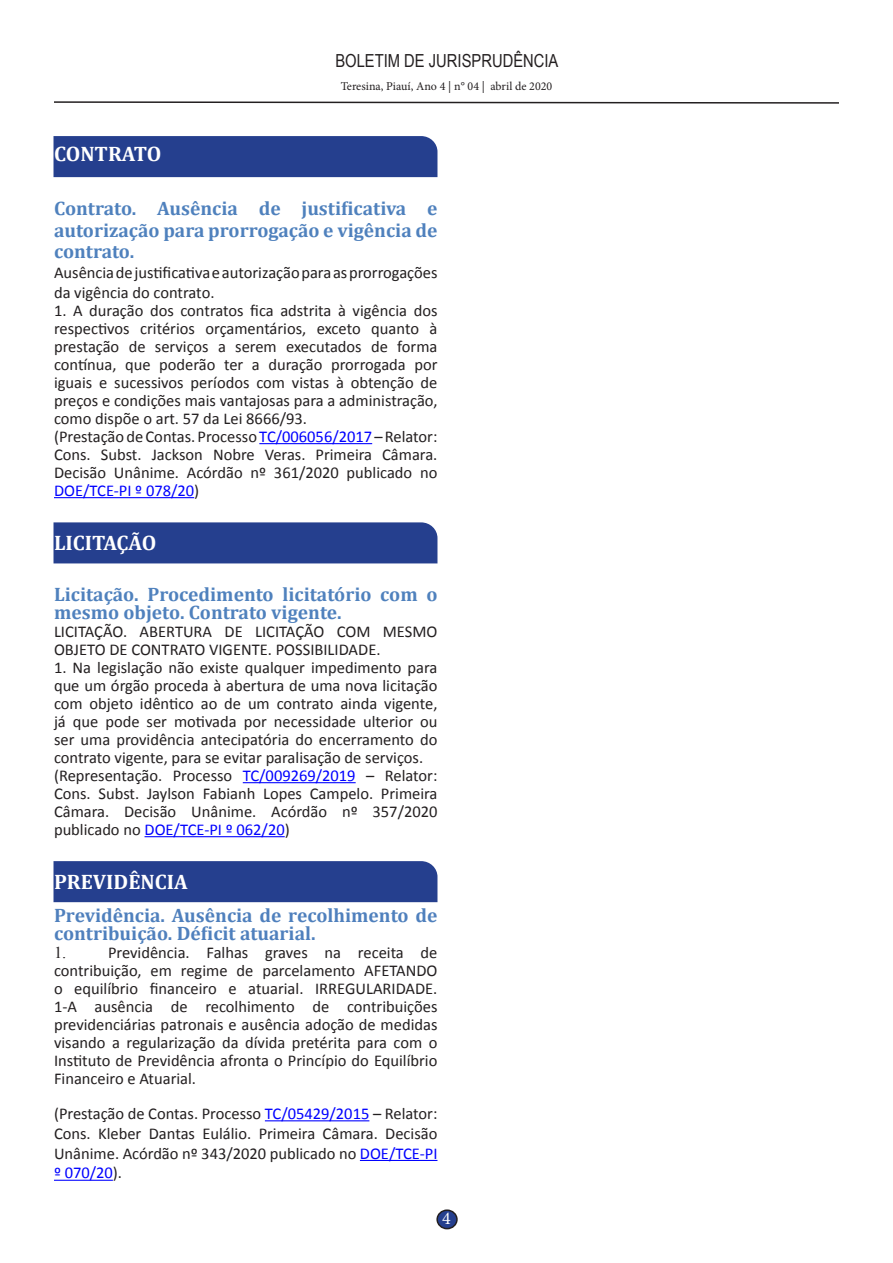
<style>
.page{position:relative;width:893px;height:1263px;background:#fff}
.page>*{position:absolute;margin:0;border:0;box-sizing:border-box;transform-origin:0 0}
.heading_1{font:700 21px "Cambria";color:#fff}
.heading_2{font:700 19.5px/21.5px "Cambria";color:#4f81bd;text-align:justify}
.t1{font:700 19.5px/18px "Cambria";color:#4f80bd}
.t2{font:18px "Arial Narrow";color:#231f20}
.t3{font:18px "Minion Pro";color:#fff}
.t4{font:16.5px/18px "Calibri";color:#231f20;text-align:justify}
.t5{font:16.5px "Times New Roman";color:#231f20}
.t6{font:12px "Minion Pro";color:#231f20}
.s1{color:#00f}
</style>
<div class="page">
<div style="left:437px;top:1210px;width:20px;height:18px;background:#253f8e;border-radius:50%"></div>
<div style="left:436px;top:1209px;width:22px;height:20px;border:2px solid #231f20;border-radius:50%"></div>
<svg style="left:54px;top:101px;width:785px;height:3px"></svg>
<div style="left:54px;top:136px;width:383px;height:41px;background:#253f8e"></div>
<div style="left:54px;top:522px;width:383px;height:41px;background:#253f8e"></div>
<div style="left:54px;top:861px;width:383px;height:41px;background:#253f8e"></div>
<hr style="left:259px;top:443px;width:113px;height:1px;background:#00f">
<hr style="left:54px;top:497px;width:140px;height:1px;background:#00f">
<hr style="left:243px;top:782px;width:113px;height:1px;background:#00f">
<hr style="left:145px;top:836px;width:140px;height:1px;background:#00f">
<hr style="left:265px;top:1120px;width:104px;height:1px;background:#00f">
<hr style="left:360px;top:1160px;width:77px;height:1px;background:#00f">
<hr style="left:54px;top:1180px;width:59px;height:1px;background:#00f">
<p class="heading_1" style="left:54px;top:139px;width:109px">CONTRATO</p>
<p class="t2" style="left:335px;top:48px;width:225px">BOLETIM DE JURISPRUDÊNCIA</p>
<p class="t6" style="left:341px;top:78px;width:213px">Teresina, Piauí, Ano 4 | n° 04 | abril de 2020</p>
<p class="heading_2" style="left:54px;top:197px;width:385px">Contrato. Ausência de justificativa e autorização para prorrogação e vigência de contrato.</p>
<p class="t4" style="left:54px;top:263px;width:385px;line-height:19.8px">Ausência de justificativa e autorização para as prorrogações da vigência do contrato.</p>
<p class="t4" style="left:54px;top:301px;width:385px">1. A duração dos contratos fica adstrita à vigência dos respectivos critérios orçamentários, exceto quanto à prestação de serviços a serem executados de forma contínua, que poderão ter a duração prorrogada por iguais e sucessivos períodos com vistas à obtenção de preços e condições mais vantajosas para a administração, como dispõe o art. 57 da Lei 8666/93.</p>
<p class="t4" style="left:54px;top:427px;width:385px">(Prestação de Contas. Processo <span class="s1">TC/006056/2017</span> – Relator:<br>Cons. Subst. Jackson Nobre Veras. Primeira Câmara.<br>Decisão Unânime. Acórdão nº 361/2020 publicado no <span class="s1">DOE/TCE-PI º 078/20</span>)</p>
<p class="heading_1" style="left:54px;top:528px;width:104px">LICITAÇÃO</p>
<p class="heading_2" style="left:54px;top:584px;width:385px;line-height:18px">Licitação. Procedimento licitatório com o mesmo objeto. Contrato vigente.</p>
<p class="t4" style="left:54px;top:622px;width:385px">LICITAÇÃO. ABERTURA DE LICITAÇÃO COM MESMO<br>OBJETO DE CONTRATO VIGENTE. POSSIBILIDADE.</p>
<p class="t4" style="left:54px;top:658px;width:385px">1. Na legislação não existe qualquer impedimento para que um órgão proceda à abertura de uma nova licitação com objeto idêntico ao de um contrato ainda vigente, já que pode ser motivada por necessidade ulterior ou ser uma providência antecipatória do encerramento do contrato vigente, para se evitar paralisação de serviços.</p>
<p class="t4" style="left:54px;top:766px;width:385px">(Representação. Processo <span class="s1">TC/009269/2019</span> – Relator:<br>Cons. Subst. Jaylson Fabianh Lopes Campelo. Primeira Câmara. Decisão Unânime. Acórdão nº 357/2020 publicado no <span class="s1">DOE/TCE-PI º 062/20</span>)</p>
<p class="heading_1" style="left:54px;top:867px;width:135px">PREVIDÊNCIA</p>
<p class="t1" style="left:54px;top:905px;width:385px">Previdência. Ausência de recolhimento de contribuição. Déficit atuarial.</p>
<p class="t5" style="left:54px;top:941px;width:14px">1.</p>
<p class="t4" style="left:54px;top:943px;width:385px;text-indent:54px">Previdência. Falhas graves na receita de contribuição, em regime de parcelamento AFETANDO o equilíbrio financeiro e atuarial. IRREGULARIDADE.<br>1-A ausência de recolhimento de contribuições previdenciárias patronais e ausência adoção de medidas visando a regularização da dívida pretérita para com o Instituto de Previdência afronta o Princípio do Equilíbrio Financeiro e Atuarial.</p>
<p class="t4" style="left:54px;top:1104px;width:385px;line-height:19.8px">(Prestação de Contas. Processo <span class="s1">TC/05429/2015</span> – Relator:<br>Cons. Kleber Dantas Eulálio. Primeira Câmara. Decisão Unânime. Acórdão nº 343/2020 publicado no <span class="s1">DOE/TCE-PI º 070/20</span>).</p>
<p class="t3" style="left:442px;top:1206px;width:10px">4</p>
</div>
